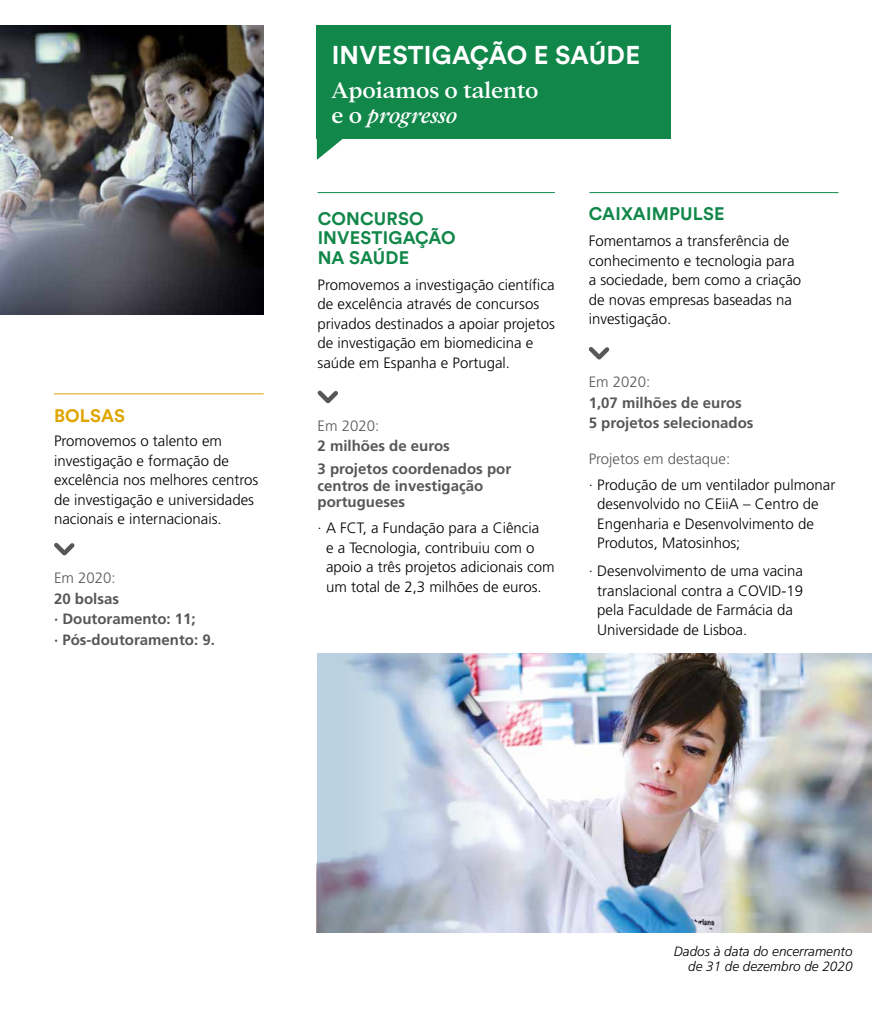
<style>
.page{position:relative;width:893px;height:1021px;background:#fff}
.page>*{position:absolute;margin:0;border:0;box-sizing:border-box;transform-origin:0 0}
.t1{font:700 25.5px "Circular Std";letter-spacing:.01em;color:#fff}
.t2{font:500 24.6px/24.6px "Addington CF";letter-spacing:-.01em;color:#fff}
.t3{font:700 18px/19.5px "Circular Std";letter-spacing:.01em;color:#11874a}
.t4{font:700 18px "Circular Std";letter-spacing:.01em;color:#dfa500}
.t5{font:300 15px/19.5px "Frutiger LT Std";color:#000}
.t6{font:700 15px/20.7px "Frutiger LT Std";color:#575756}
.t7{font:300 15px "Frutiger LT Std";color:#575756}
.t8{font:italic 300 13.5px/15px "Frutiger LT Std";color:#000;text-align:right}
.s1{font-style:italic}
</style>
<div class="page">
<img style="left:0;top:26px;width:264px;height:288px">
<svg style="left:54px;top:542px;width:21px;height:14px"></svg>
<hr style="left:54px;top:393px;width:210px;height:1px;background:#dfa500">
<svg style="left:317px;top:390px;width:21px;height:14px"></svg>
<hr style="left:318px;top:192px;width:237px;height:1px;background:#11874a">
<svg style="left:588px;top:347px;width:22px;height:13px"></svg>
<hr style="left:589px;top:192px;width:249px;height:1px;background:#11874a">
<svg style="left:317px;top:139px;width:26px;height:21px"></svg>
<div style="left:317px;top:26px;width:354px;height:113px;background:#11874a"></div>
<img style="left:527px;top:653px;width:345px;height:279px">
<svg style="left:317px;top:653px;width:210px;height:279px;background:#bec9d9"></svg>
<p class="t4" style="left:54px;top:404px;width:72px">BOLSAS</p>
<p class="t5" style="left:54px;top:431px;width:206px">Promovemos o talento em investigação e formação de excelência nos melhores centros de investigação e universidades nacionais e internacionais.</p>
<p class="t7" style="left:54px;top:569px;width:63px">Em 2020:</p>
<p class="t6" style="left:54px;top:588px;width:162px">20 bolsas<br>· Doutoramento: 11;<br>· Pós-doutoramento: 9.</p>
<h1 class="t1" style="left:332px;top:39px;width:310px">INVESTIGAÇÃO E SAÚDE</h1>
<h2 class="t2" style="left:332px;top:79px;width:208px">Apoiamos o talento e o <span class="s1">progresso</span></h2>
<p class="t3" style="left:318px;top:208px;width:140px">CONCURSO<br>INVESTIGAÇÃO<br>NA SAÚDE</p>
<p class="t5" style="left:318px;top:275px;width:239px">Promovemos a investigação científica de excelência através de concursos privados destinados a apoiar projetos de investigação em biomedicina e saúde em Espanha e Portugal.</p>
<p class="t7" style="left:318px;top:417px;width:63px">Em 2020:</p>
<p class="t6" style="left:318px;top:435px;width:195px;line-height:22.8px">2 milhões de euros<br>3 projetos coordenados por</p>
<p class="t6" style="left:318px;top:477px;width:167px;line-height:16.5px">centros de investigação portugueses</p>
<p class="t5" style="left:326px;top:518px;width:230px;text-indent:-9px">· A FCT, a Fundação para a Ciência<br>e a Tecnologia, contribuiu com o apoio a três projetos adicionais com um total de 2,3 milhões de euros.</p>
<p class="t3" style="left:589px;top:204px;width:137px">CAIXAIMPULSE</p>
<p class="t5" style="left:589px;top:231px;width:214px">Fomentamos a transferência de conhecimento e tecnologia para a sociedade, bem como a criação de novas empresas baseadas na investigação.</p>
<p class="t7" style="left:589px;top:373px;width:63px">Em 2020:</p>
<p class="t6" style="left:589px;top:392px;width:166px">1,07 milhões de euros<br>5 projetos selecionados</p>
<p class="t7" style="left:589px;top:450px;width:143px">Projetos em destaque:</p>
<p class="t5" style="left:597px;top:475px;width:240px;text-indent:-9px">· Produção de um ventilador pulmonar desenvolvido no CEiiA – Centro de<br>Engenharia e Desenvolvimento de<br>Produtos, Matosinhos;</p>
<p class="t5" style="left:597px;top:561px;width:207px;text-indent:-9px">· Desenvolvimento de uma vacina translacional contra a COVID-19 pela Faculdade de Farmácia da<br>Universidade de Lisboa.</p>
<p class="t8" style="left:674px;top:943px;width:180px">Dados à data do encerramento de 31 de dezembro de 2020</p>
</div>
